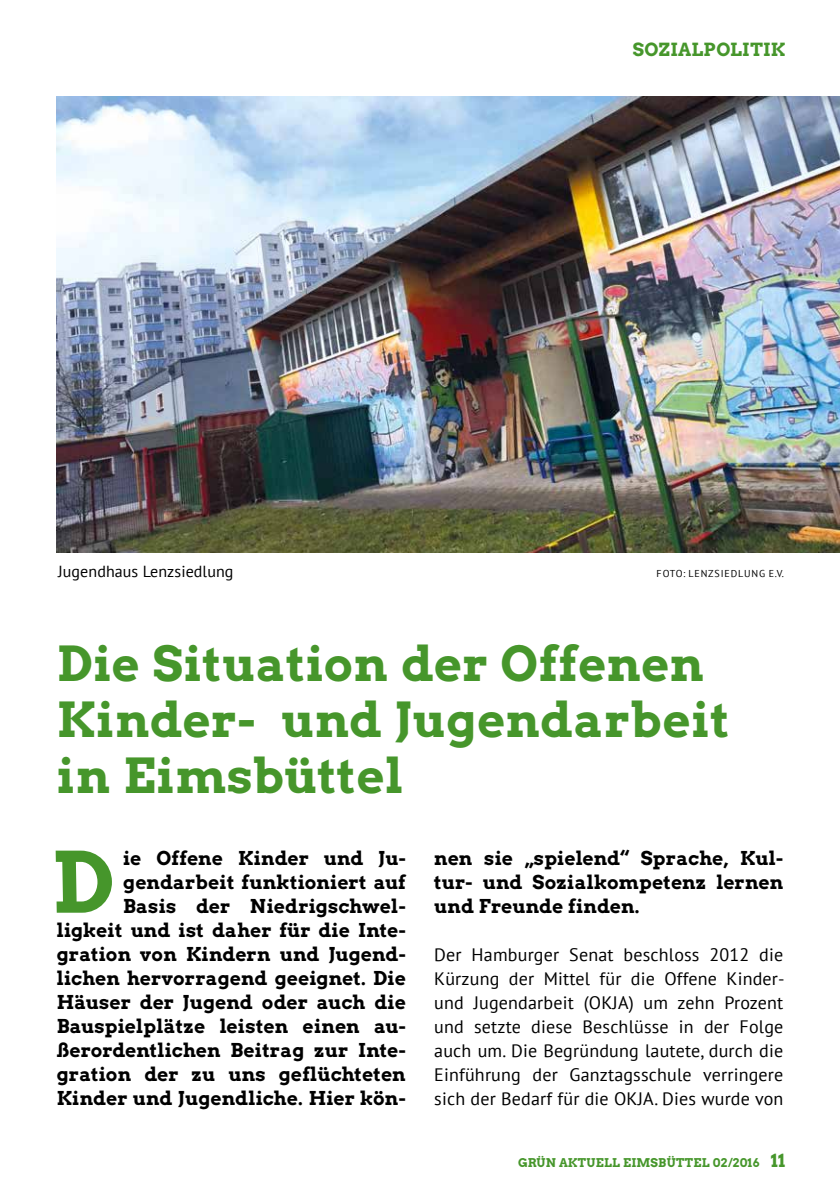
<style>
.page{position:relative;width:840px;height:1191px;background:#fff}
.page>*{position:absolute;margin:0;border:0;box-sizing:border-box;transform-origin:0 0}
.t1{font:83.8px "Arvo Gruen";color:#46962b}
.t2{font:48px/56px "Arvo Gruen";letter-spacing:.015em;color:#46962b}
.t3{font:19px/24px "Arvo Gruen";letter-spacing:.01em;color:#000;text-align:right}
.t4{font:18px/24px "PT Sans";letter-spacing:.01em;color:#000;text-align:justify}
.t5{font:18px "Arvo Gruen";letter-spacing:.02em;color:#46962b}
.t6{font:16px "PT Sans";letter-spacing:.005em;color:#000}
.t7{font:12px "Arvo Gruen";letter-spacing:.02em;color:#46962b}
.t8{font:10px "PT Sans";letter-spacing:.085em;color:#000}
.s1{font-size:18px}
</style>
<div class="page">
<img style="left:57px;top:96px;width:782px;height:456px">
<p class="t5" style="left:632px;top:37px;width:154px">SOZIALPOLITIK</p>
<p class="t6" style="left:58px;top:560px;width:177px">Jugendhaus Lenzsiedlung</p>
<p class="t8" style="left:656px;top:566px;width:129px">FOTO: LENZSIEDLUNG E.V.</p>
<h2 class="t2" style="left:57px;top:633px;width:674px">Die Situation der Offenen<br>Kinder- und Jugendarbeit in Eimsbüttel</h2>
<p class="t3" style="left:57px;top:845px;width:350px">ie Offene Kinder und Ju&shy;gendarbeit funktioniert auf<br>Basis der Niedrigschwel&shy;ligkeit und ist daher für die Inte&shy;gration von Kindern und Jugend&shy;lichen hervorragend geeignet. Die<br>Häuser der Jugend oder auch die<br>Bauspielplätze leisten einen au&shy;ßerordentlichen Beitrag zur Inte&shy;gration der zu uns geflüchteten<br>Kinder und Jugendliche. Hier kön-</p>
<p class="t3" style="left:434px;top:845px;width:350px;text-align:justify">nen sie „spielend“ Sprache, Kul&shy;tur- und Sozialkompetenz lernen und Freunde finden.</p>
<h1 class="t1" style="left:52px;top:824px;width:66px">D</h1>
<p class="t4" style="left:434px;top:942px;width:352px">Der Hamburger Senat beschloss 2012 die Kürzung der Mittel für die Offene Kinder&shy;und Jugendarbeit (OKJA) um zehn Prozent und setzte diese Beschlüsse in der Folge auch um. Die Begründung lautete, durch die Einführung der Ganztagsschule verringere sich der Bedarf für die OKJA. Dies wurde von</p>
<p class="t7" style="left:518px;top:1153px;width:268px">GRÜN AKTUELL EIMSBÜTTEL 02/2016 <span class="s1">11</span></p>
</div>
